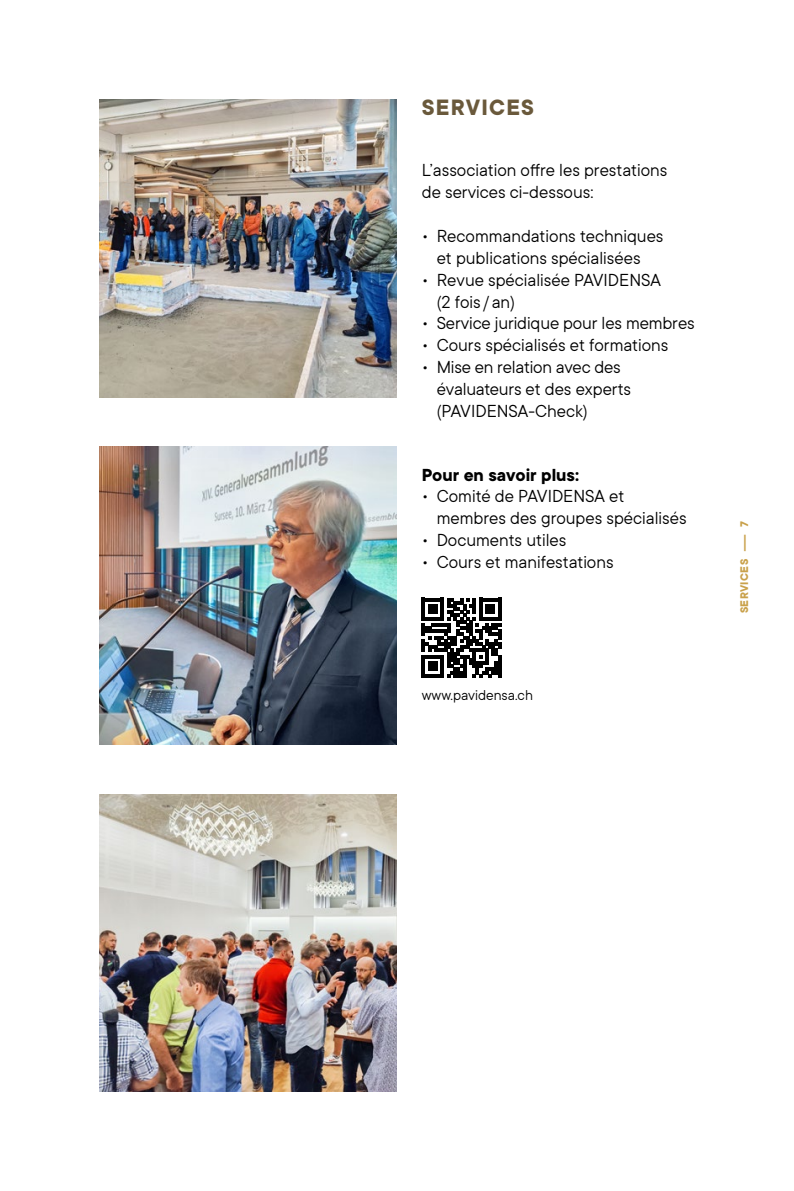
<style>
.page{position:relative;width:794px;height:1191px;background:#fff}
.page>*{position:absolute;margin:0;border:0;box-sizing:border-box;transform-origin:0 0}
.t1{font:700 24.5px "TT Commons Classic";letter-spacing:.05em;color:#6a593b}
.t2{font:19.25px/21.9px "TT Commons Classic";color:#000}
.t3{font:700 19.25px "TT Commons Classic";color:#000}
.t4{font:15.75px "TT Commons Classic";color:#000}
.t5{font:700 12.25px "TT Commons Classic";letter-spacing:.03em;color:#c9a14b}
</style>
<div class="page">
<svg style="left:422px;top:598px;width:79px;height:79px"></svg>
<img style="left:99px;top:446px;width:298px;height:298px">
<img style="left:99px;top:794px;width:298px;height:297px">
<img style="left:99px;top:99px;width:298px;height:298px">
<p class="t1" style="left:422px;top:91px;width:114px">SERVICES</p>
<p class="t2" style="left:422px;top:159px;width:247px">L’association offre les prestations de services ci-dessous:</p>
<p class="t2" style="left:422px;top:224px;width:243px;text-align:center">• Recommandations techniques et publications spécialisées</p>
<p class="t2" style="left:437px;top:268px;width:226px;text-indent:-15px">• Revue spécialisée PAVIDENSA (2 fois/ an)</p>
<p class="t2" style="left:422px;top:312px;width:274px">• Service juridique pour les membres</p>
<p class="t2" style="left:422px;top:334px;width:248px">• Cours spécialisés et formations</p>
<p class="t2" style="left:437px;top:355px;width:196px;text-indent:-15px">• Mise en relation avec des évaluateurs et des experts (PAVIDENSA-Check)</p>
<p class="t3" style="left:422px;top:462px;width:159px">Pour en savoir plus:</p>
<p class="t2" style="left:437px;top:485px;width:251px;text-indent:-15px">• Comité de PAVIDENSA et membres des groupes spécialisés</p>
<p class="t2" style="left:422px;top:528px;width:146px">• Documents utiles</p>
<p class="t2" style="left:422px;top:550px;width:193px">• Cours et manifestations</p>
<p class="t4" style="left:422px;top:685px;width:113px">www.pavidensa.ch</p>
<p class="t5" style="left:736px;top:613px;width:94px;rotate:-90deg">SERVICES — 7</p>
</div>
